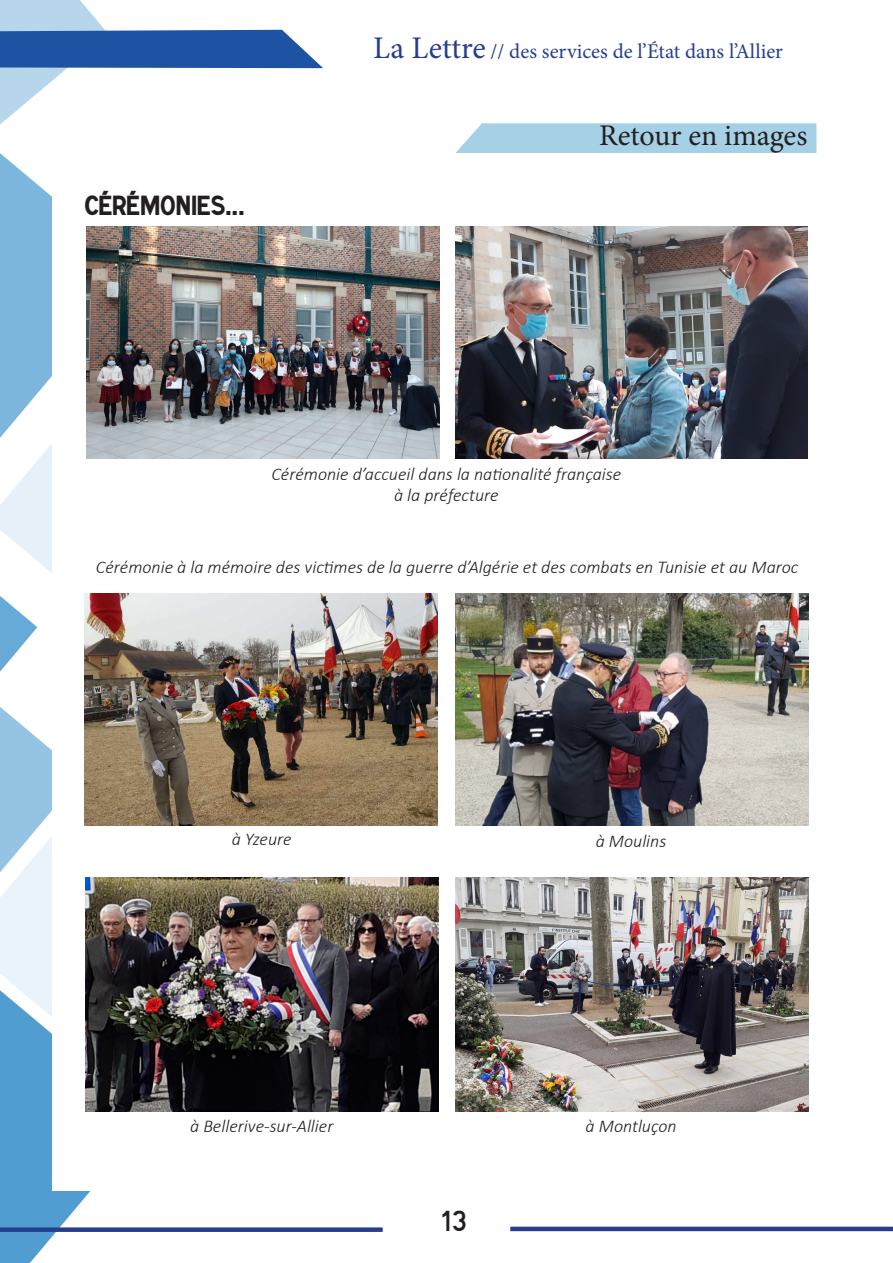
<style>
.page{position:relative;width:893px;height:1263px;background:#fff}
.page>*{position:absolute;margin:0;border:0;box-sizing:border-box;transform-origin:0 0}
.t1{font:30px "Minion Pro";color:#231f20}
.t2{font:27px "Caracteres L1";color:#231f20}
.t3{font:25.5px "Caracteres L2";color:#231f20}
.t4{font:21px "Minion Pro";color:#253f8e}
.t5{font:italic 300 18px/21.6px "Calibri";color:#231f20;text-align:center}
.s1{font-size:31.5px}
</style>
<div class="page">
<hr style="left:510px;top:1227px;width:383px;height:4px;background:#253f8e">
<svg style="left:0;top:465px;width:52px;height:490px"></svg>
<svg style="left:0;top:955px;width:91px;height:308px;fill:#519dd1"></svg>
<svg style="left:0;top:197px;width:52px;height:268px;fill:#7db6dd"></svg>
<svg style="left:0;top:0;width:323px;height:197px"></svg>
<div style="left:0;top:1227px;width:383px;height:5px;background:#253f8e"></div>
<svg style="left:455px;top:123px;width:361px;height:30px;background:#a9d2e7"></svg>
<div style="left:53px;top:154px;width:776px;height:1036px;background:#fff"></div>
<img style="left:86px;top:227px;width:353px;height:232px">
<img style="left:85px;top:594px;width:353px;height:231px">
<img style="left:455px;top:593px;width:353px;height:232px">
<img style="left:85px;top:877px;width:353px;height:234px">
<img style="left:455px;top:226px;width:353px;height:233px">
<img style="left:455px;top:877px;width:353px;height:234px">
<p class="t4" style="left:373px;top:37px;width:411px"><span class="s1">La Lettre</span> // des services de l’État dans l’Allier</p>
<p class="t2" style="left:85px;top:191px;width:162px">CÉRÉMONIES...</p>
<p class="t1" style="left:599px;top:115px;width:210px">Retour en images</p>
<p class="t5" style="left:271px;top:463px;width:351px">Cérémonie d’accueil dans la nationalité française à la préfecture</p>
<p class="t5" style="left:96px;top:556px;width:704px">Cérémonie à la mémoire des victimes de la guerre d’Algérie et des combats en Tunisie et au Maroc</p>
<p class="t5" style="left:232px;top:828px;width:61px">à Yzeure</p>
<p class="t5" style="left:190px;top:1115px;width:145px">à Bellerive-sur-Allier</p>
<h3 class="t3" style="left:441px;top:1206px;width:27px">13</h3>
<p class="t5" style="left:596px;top:830px;width:72px">à Moulins</p>
<p class="t5" style="left:586px;top:1115px;width:93px">à Montluçon</p>
</div>
